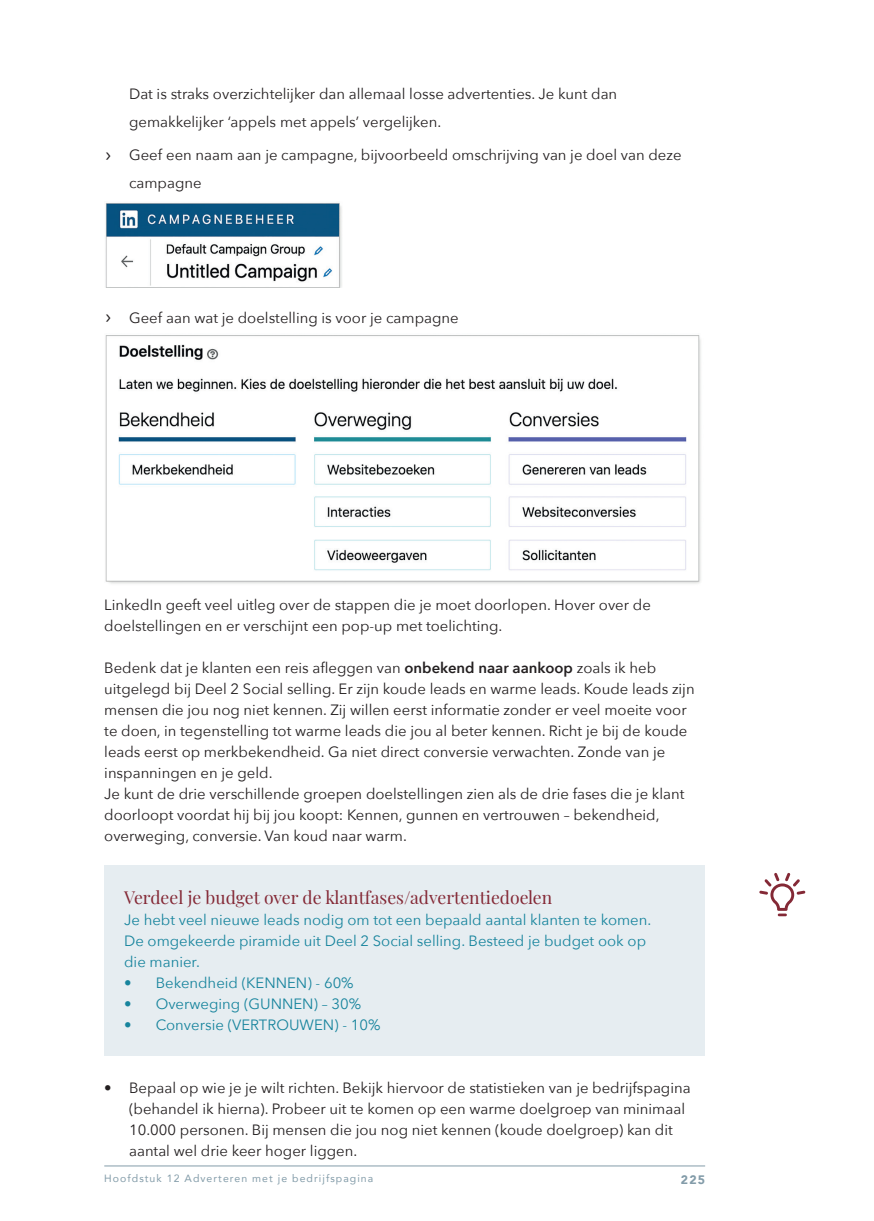
<style>
.page{position:relative;width:874px;height:1221px;background:#fff}
.page>*{position:absolute;margin:0;border:0;box-sizing:border-box;transform-origin:0 0}
.t1{font:17.5px "Playfair Display";color:#842936}
.t2{font:14.88px/21px "Avenir Next";color:#231f20}
.t3{font:14.88px/21px "Avenir Next";color:#17849d}
.t4{font:900 12.25px "Avenir";color:#839ca9}
.t5{font:10.5px "Avenir";letter-spacing:.1em;color:#839ca9}
.s1{font-family:"Barlow";font-size:21px}
.s2{font-weight:600}
</style>
<div class="page">
<div style="left:104px;top:865px;width:600px;height:63px;background:#e6edf1"></div>
<div style="left:104px;top:890px;width:600px;height:102px;background:#e6edf1"></div>
<div style="left:104px;top:974px;width:600px;height:60px;background:#e6edf1"></div>
<div style="left:104px;top:995px;width:600px;height:60px;background:#e6edf1"></div>
<img style="left:105px;top:203px;width:237px;height:84px">
<img style="left:105px;top:335px;width:596px;height:249px">
<svg style="left:759px;top:872px;width:46px;height:44px"></svg>
<hr style="left:104px;top:1165px;width:600px;height:1px;background:#839ca9">
<p class="t2" style="left:129px;top:79px;width:489px;line-height:28px">Dat is straks overzichtelijker dan allemaal losse advertenties. Je kunt dan gemakkelijker ‘appels met appels’ vergelijken.</p>
<p class="t2" style="left:129px;top:140px;width:553px;line-height:28px;text-indent:-25px"><span class="s1">›</span> Geef een naam aan je campagne, bijvoorbeeld omschrijving van je doel van deze campagne</p>
<p class="t2" style="left:104px;top:306px;width:356px"><span class="s1">›</span> Geef aan wat je doelstelling is voor je campagne</p>
<p class="t2" style="left:104px;top:593px;width:548px">LinkedIn geeft veel uitleg over de stappen die je moet doorlopen. Hover over de doelstellingen en er verschijnt een pop-up met toelichting.</p>
<p class="t2" style="left:104px;top:656px;width:591px">Bedenk dat je klanten een reis afleggen van <span class="s2">onbekend naar aankoop</span> zoals ik heb uitgelegd bij Deel 2 Social selling. Er zijn koude leads en warme leads. Koude leads zijn mensen die jou nog niet kennen. Zij willen eerst informatie zonder er veel moeite voor te doen, in tegenstelling tot warme leads die jou al beter kennen. Richt je bij de koude leads eerst op merkbekendheid. Ga niet direct conversie verwachten. Zonde van je inspanningen en je geld.<br>Je kunt de drie verschillende groepen doelstellingen zien als de drie fases die je klant doorloopt voordat hij bij jou koopt: Kennen, gunnen en vertrouwen – bekendheid, overweging, conversie. Van koud naar warm.</p>
<p class="t1" style="left:124px;top:883px;width:429px">Verdeel je budget over de klantfases/advertentiedoelen</p>
<p class="t3" style="left:124px;top:908px;width:528px">Je hebt veel nieuwe leads nodig om tot een bepaald aantal klanten te komen.<br>De omgekeerde piramide uit Deel 2 Social selling. Besteed je budget ook op die manier.</p>
<p class="t3" style="left:124px;top:971px;width:231px">• Bekendheid (KENNEN) - 60%</p>
<p class="t3" style="left:124px;top:992px;width:238px">• Overweging (GUNNEN) – 30%</p>
<p class="t3" style="left:124px;top:1013px;width:258px">• Conversie (VERTROUWEN) - 10%</p>
<p class="t2" style="left:129px;top:1076px;width:563px;text-indent:-25px">• Bepaal op wie je je wilt richten. Bekijk hiervoor de statistieken van je bedrijfspagina (behandel ik hierna). Probeer uit te komen op een warme doelgroep van minimaal 10.000 personen. Bij mensen die jou nog niet kennen (koude doelgroep) kan dit aantal wel drie keer hoger liggen.</p>
<p class="t5" style="left:104px;top:1169px;width:270px">Hoofdstuk 12 Adverteren met je bedrijfspagina</p>
<p class="t4" style="left:680px;top:1168px;width:26px">225</p>
</div>
